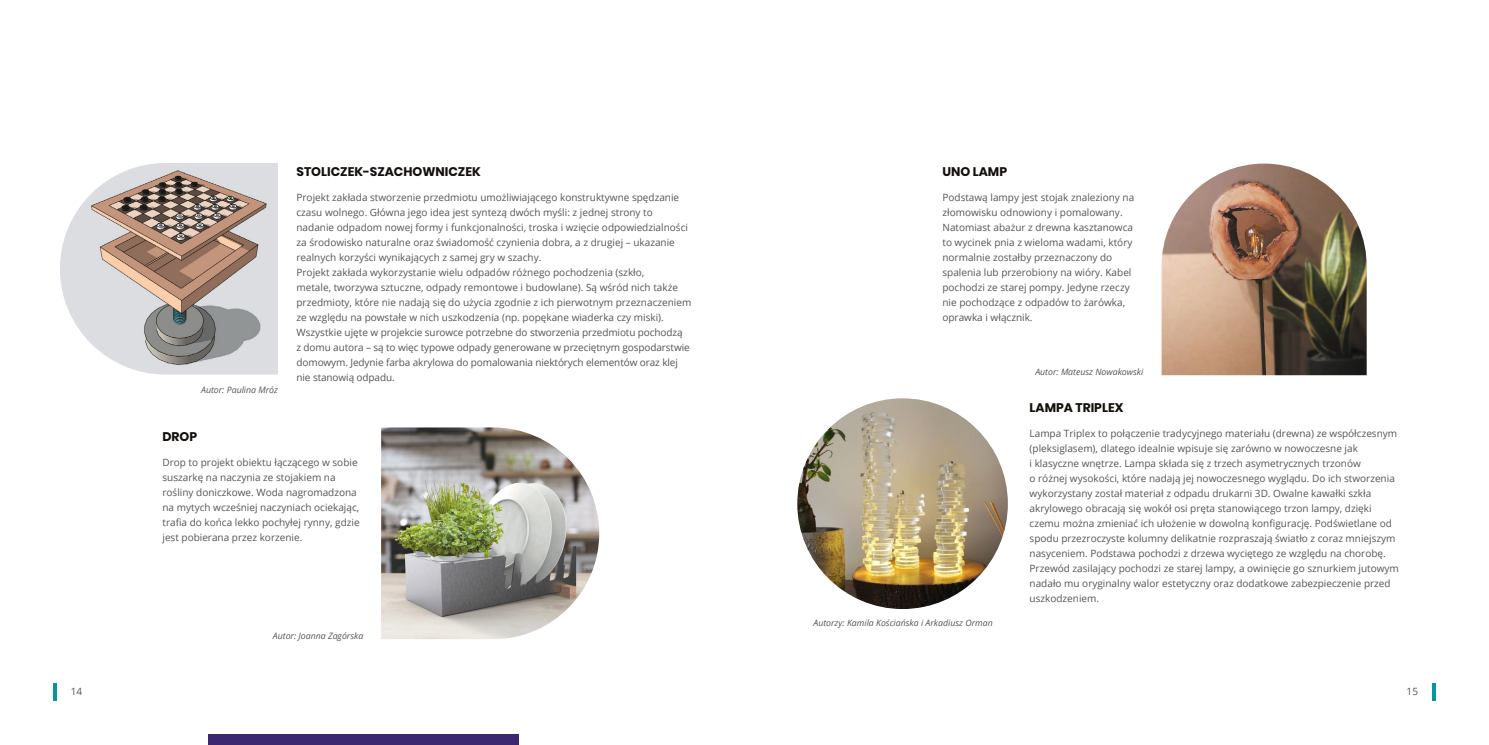
<style>
.page{position:relative;width:1489px;height:745px;background:#fff}
.page>*{position:absolute;margin:0;border:0;box-sizing:border-box;transform-origin:0 0}
.t1{font:700 12.5px "Poppins";color:#13100b}
.t2{font:10px/15px "Open Sans";color:#585553}
.t3{font:italic 8.75px "Open Sans";color:#585553}
</style>
<div class="page">
<div style="left:208px;top:733px;width:310px;height:11px;background:#3b2870"></div>
<img style="left:60px;top:163px;width:218px;height:211px">
<img style="left:381px;top:427px;width:218px;height:211px">
<img style="left:1161px;top:163px;width:205px;height:212px">
<img style="left:797px;top:398px;width:210px;height:210px;border-radius:105px">
<svg style="left:1432px;top:683px;width:3px;height:17px"></svg>
<hr style="left:53px;top:682px;width:4px;height:18px;background:#03979d">
<p class="t1" style="left:296px;top:164px;width:186px">STOLICZEK-SZACHOWNICZEK</p>
<p class="t3" style="left:201px;top:383px;width:78px">Autor: Paulina Mróz</p>
<p class="t1" style="left:162px;top:428px;width:36px">DROP</p>
<p class="t2" style="left:296px;top:189px;width:396px">Projekt zakłada stworzenie przedmiotu umożliwiającego konstruktywne spędzanie czasu wolnego. Główna jego idea jest syntezą dwóch myśli: z jednej strony to nadanie odpadom nowej formy i funkcjonalności, troska i wzięcie odpowiedzialności za środowisko naturalne oraz świadomość czynienia dobra, a z drugiej – ukazanie realnych korzyści wynikających z samej gry w szachy.<br>Projekt zakłada wykorzystanie wielu odpadów różnego pochodzenia (szkło,<br>metale, tworzywa sztuczne, odpady remontowe i budowlane). Są wśród nich także przedmioty, które nie nadają się do użycia zgodnie z ich pierwotnym przeznaczeniem ze względu na powstałe w nich uszkodzenia (np. popękane wiaderka czy miski).<br>Wszystkie ujęte w projekcie surowce potrzebne do stworzenia przedmiotu pochodzą<br>z domu autora – są to więc typowe odpady generowane w przeciętnym gospodarstwie domowym. Jedynie farba akrylowa do pomalowania niektórych elementów oraz klej nie stanowią odpadu.</p>
<p class="t2" style="left:162px;top:454px;width:199px">Drop to projekt obiektu łączącego w sobie suszarkę na naczynia ze stojakiem na rośliny doniczkowe. Woda nagromadzona na mytych wcześniej naczyniach ociekając, trafia do końca lekko pochyłej rynny, gdzie jest pobierana przez korzenie.</p>
<p class="t3" style="left:273px;top:629px;width:92px">Autor: Joanna Zagórska</p>
<p class="t1" style="left:942px;top:164px;width:66px">UNO LAMP</p>
<p class="t2" style="left:942px;top:189px;width:193px">Podstawą lampy jest stojak znaleziony na złomowisku odnowiony i pomalowany.<br>Natomiast abażur z drewna kasztanowca to wycinek pnia z wieloma wadami, który normalnie zostałby przeznaczony do spalenia lub przerobiony na wióry. Kabel pochodzi ze starej pompy. Jedyne rzeczy nie pochodzące z odpadów to żarówka, oprawka i włącznik.</p>
<p class="t3" style="left:1035px;top:366px;width:109px">Autor: Mateusz Nowakowski</p>
<p class="t1" style="left:1029px;top:400px;width:95px">LAMPA TRIPLEX</p>
<p class="t3" style="left:813px;top:616px;width:181px">Autorzy: Kamila Kościańska i Arkadiusz Orman</p>
<p class="t2" style="left:1029px;top:425px;width:371px">Lampa Triplex to połączenie tradycyjnego materiału (drewna) ze współczesnym (pleksiglasem), dlatego idealnie wpisuje się zarówno w nowoczesne jak<br>i klasyczne wnętrze. Lampa składa się z trzech asymetrycznych trzonów<br>o różnej wysokości, które nadają jej nowoczesnego wyglądu. Do ich stworzenia wykorzystany został materiał z odpadu drukarni 3D. Owalne kawałki szkła akrylowego obracają się wokół osi pręta stanowiącego trzon lampy, dzięki czemu można zmieniać ich ułożenie w dowolną konfigurację. Podświetlane od spodu przezroczyste kolumny delikatnie rozpraszają światło z coraz mniejszym nasyceniem. Podstawa pochodzi z drzewa wyciętego ze względu na chorobę.<br>Przewód zasilający pochodzi ze starej lampy, a owinięcie go sznurkiem jutowym nadało mu oryginalny walor estetyczny oraz dodatkowe zabezpieczenie przed uszkodzeniem.</p>
<p class="t2" style="left:71px;top:683px;width:13px">14</p>
<p class="t2" style="left:1406px;top:683px;width:13px">15</p>
</div>
